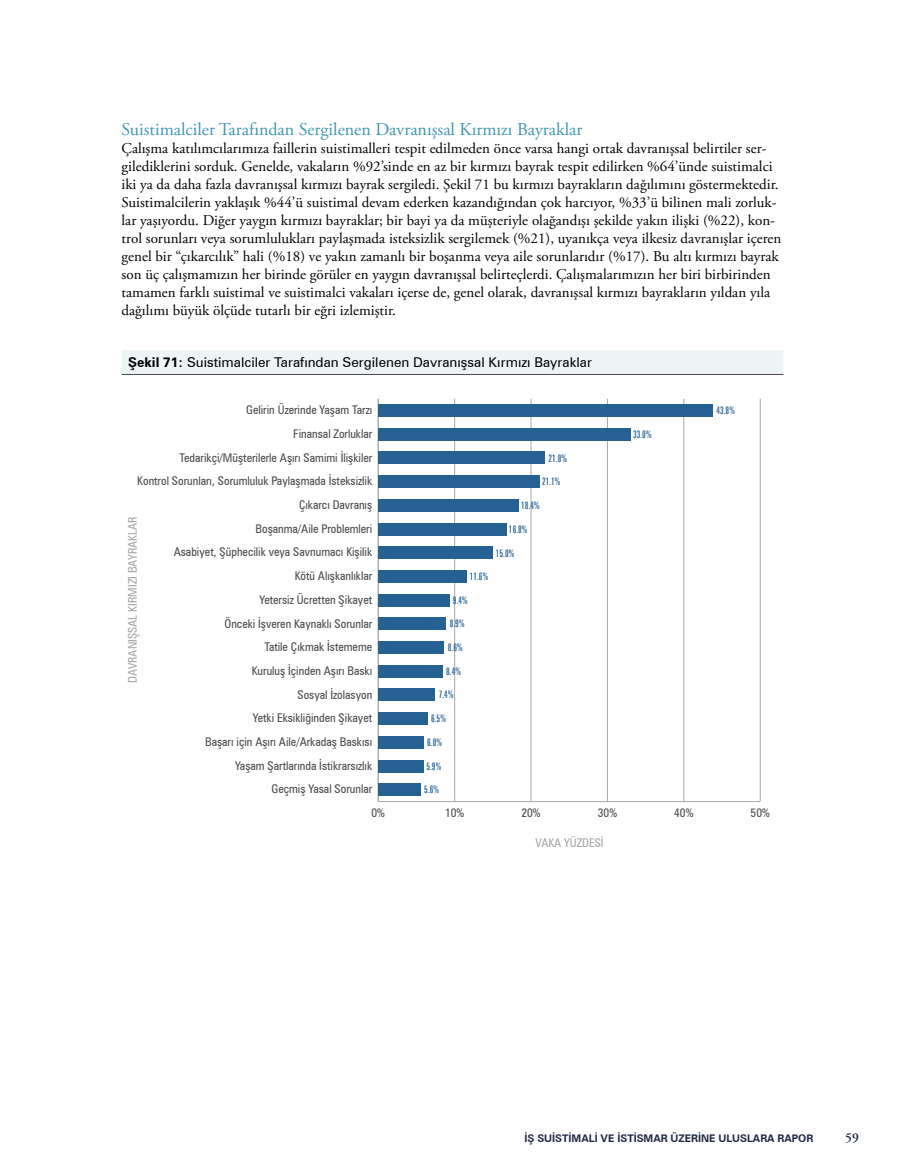
<style>
.page{position:relative;width:905px;height:1175px;background:#fff}
.page>*{position:absolute;margin:0;border:0;box-sizing:border-box;transform-origin:0 0}
.heading_2{font:18px "Adobe Garamond Pro";color:#4296b4}
.body{font:15px/18px "Adobe Garamond Pro";color:#000}
.chart_graph_title{font:13.5px "Zurich BT";color:#000}
.t1{font:600 13.5px "Adobe Garamond Pro";color:#212944}
.t2{font:condensed 12px "Zurich BT";color:#4d4d4f}
.t3{font:condensed 12px "Zurich BT";color:#a5a7aa}
.t4{font:extra-condensed 10.5px "Zurich BT";color:#256193}
.t5{font:700 10.5px "Zurich BT";color:#212944}
.s1{font-weight:700}
</style>
<div class="page">
<div style="left:122px;top:350px;width:661px;height:24px;background:#eef3f6"></div>
<hr style="left:122px;top:374px;width:661px;height:1px;background:#4d4d4f">
<hr style="left:378px;top:801px;width:382px;height:1px;background:#a7a9ac">
<hr style="left:454px;top:398px;width:1px;height:403px;background:#a7a9ac">
<hr style="left:530px;top:398px;width:1px;height:403px;background:#a7a9ac">
<hr style="left:607px;top:398px;width:1px;height:403px;background:#a7a9ac">
<hr style="left:683px;top:398px;width:1px;height:403px;background:#a7a9ac">
<hr style="left:760px;top:398px;width:1px;height:403px;background:#a7a9ac">
<hr style="left:378px;top:398px;width:1px;height:403px;background:#a7a9ac">
<div style="left:378px;top:404px;width:334px;height:12px;background:#256193"></div>
<div style="left:378px;top:428px;width:252px;height:12px;background:#256193"></div>
<div style="left:378px;top:452px;width:166px;height:12px;background:#256193"></div>
<div style="left:378px;top:475px;width:161px;height:13px;background:#256193"></div>
<div style="left:378px;top:499px;width:141px;height:12px;background:#256193"></div>
<div style="left:378px;top:523px;width:128px;height:12px;background:#256193"></div>
<div style="left:378px;top:546px;width:115px;height:13px;background:#256193"></div>
<div style="left:378px;top:570px;width:89px;height:12px;background:#256193"></div>
<div style="left:378px;top:594px;width:72px;height:12px;background:#256193"></div>
<div style="left:378px;top:617px;width:68px;height:13px;background:#256193"></div>
<div style="left:378px;top:641px;width:66px;height:12px;background:#256193"></div>
<div style="left:378px;top:665px;width:64px;height:12px;background:#256193"></div>
<div style="left:378px;top:688px;width:57px;height:13px;background:#256193"></div>
<div style="left:378px;top:712px;width:50px;height:12px;background:#256193"></div>
<div style="left:378px;top:736px;width:46px;height:12px;background:#256193"></div>
<div style="left:378px;top:760px;width:45px;height:12px;background:#256193"></div>
<div style="left:378px;top:783px;width:43px;height:13px;background:#256193"></div>
<p class="heading_2" style="left:122px;top:118px;width:462px">Suistimalciler Tarafından Sergilenen Davranışsal Kırmızı Bayraklar</p>
<p class="body" style="left:122px;top:139px;width:661px">Çalışma katılımcılarımıza faillerin suistimalleri tespit edilmeden önce varsa hangi ortak davranışsal belirtiler ser&shy;gilediklerini sorduk. Genelde, vakaların %92’sinde en az bir kırmızı bayrak tespit edilirken %64’ünde suistimalci iki ya da daha fazla davranışsal kırmızı bayrak sergiledi. Şekil 71 bu kırmızı bayrakların dağılımını göstermektedir.<br>Suistimalcilerin yaklaşık %44’ü suistimal devam ederken kazandığından çok harcıyor, %33’ü bilinen mali zorluk&shy;lar yaşıyordu. Diğer yaygın kırmızı bayraklar; bir bayi ya da müşteriyle olağandışı şekilde yakın ilişki (%22), kon&shy;trol sorunları veya sorumlulukları paylaşmada isteksizlik sergilemek (%21), uyanıkça veya ilkesiz davranışlar içeren genel bir “çıkarcılık” hali (%18) ve yakın zamanlı bir boşanma veya aile sorunlarıdır (%17). Bu altı kırmızı bayrak son üç çalışmamızın her birinde görüler en yaygın davranışsal belirteçlerdi. Çalışmalarımızın her biri birbirinden tamamen farklı suistimal ve suistimalci vakaları içerse de, genel olarak, davranışsal kırmızı bayrakların yıldan yıla dağılımı büyük ölçüde tutarlı bir eğri izlemiştir.</p>
<p class="chart_graph_title" style="left:128px;top:354px;width:465px"><span class="s1">Şekil 71:</span> Suistimalciler Tarafından Sergilenen Davranışsal Kırmızı Bayraklar</p>
<p class="t2" style="left:246px;top:403px;width:127px">Gelirin Üzerinde Yaşam Tarzı</p>
<p class="t2" style="left:293px;top:426px;width:80px">Finansal Zorluklar</p>
<p class="t2" style="left:179px;top:450px;width:194px">Tedarikçi/Müşterilerle Aşırı Samimi İlişkiler</p>
<p class="t2" style="left:137px;top:474px;width:236px">Kontrol Sorunları, Sorumluluk Paylaşmada İsteksizlik</p>
<p class="t3" style="left:125px;top:682px;width:168px;rotate:-90deg">DAVRANIŞSAL KIRMIZI BAYRAKLAR</p>
<p class="t2" style="left:299px;top:497px;width:75px">Çıkarcı Davranış</p>
<p class="t2" style="left:255px;top:521px;width:118px">Boşanma/Aile Problemleri</p>
<p class="t2" style="left:174px;top:545px;width:200px">Asabiyet, Şüphecilik veya Savnumacı Kişilik</p>
<p class="t2" style="left:295px;top:568px;width:79px">Kötü Alışkanlıklar</p>
<p class="t2" style="left:259px;top:592px;width:114px">Yetersiz Ücretten Şikayet</p>
<p class="t2" style="left:224px;top:616px;width:149px">Önceki İşveren Kaynaklı Sorunlar</p>
<p class="t2" style="left:264px;top:639px;width:109px">Tatile Çıkmak İstememe</p>
<p class="t2" style="left:252px;top:663px;width:122px">Kuruluş İçinden Aşırı Baskı</p>
<p class="t2" style="left:297px;top:687px;width:76px">Sosyal İzolasyon</p>
<p class="t2" style="left:253px;top:710px;width:121px">Yetki Eksikliğinden Şikayet</p>
<p class="t2" style="left:205px;top:734px;width:169px">Başarı için Aşırı Aile/Arkadaş Baskısı</p>
<p class="t2" style="left:235px;top:758px;width:139px">Yaşam Şartlarında İstikrarsızlık</p>
<p class="t2" style="left:271px;top:782px;width:102px">Geçmiş Yasal Sorunlar</p>
<p class="t4" style="left:469px;top:570px;width:20px">11.6%</p>
<p class="t4" style="left:453px;top:594px;width:16px">9.4%</p>
<p class="t4" style="left:450px;top:617px;width:16px">8.9%</p>
<p class="t4" style="left:448px;top:641px;width:16px">8.6%</p>
<p class="t4" style="left:446px;top:665px;width:16px">8.4%</p>
<p class="t4" style="left:439px;top:688px;width:16px">7.4%</p>
<p class="t4" style="left:431px;top:712px;width:16px">6.5%</p>
<p class="t4" style="left:427px;top:736px;width:16px">6.0%</p>
<p class="t4" style="left:426px;top:760px;width:16px">5.9%</p>
<p class="t4" style="left:424px;top:783px;width:16px">5.6%</p>
<p class="t4" style="left:548px;top:452px;width:20px">21.8%</p>
<p class="t4" style="left:542px;top:475px;width:20px">21.1%</p>
<p class="t4" style="left:521px;top:499px;width:20px">18.4%</p>
<p class="t4" style="left:509px;top:523px;width:20px">16.8%</p>
<p class="t4" style="left:496px;top:547px;width:20px">15.0%</p>
<p class="t4" style="left:633px;top:428px;width:20px">33.0%</p>
<p class="t4" style="left:716px;top:404px;width:20px">43.8%</p>
<p class="t2" style="left:371px;top:805px;width:15px">0%</p>
<p class="t2" style="left:445px;top:805px;width:21px">10%</p>
<p class="t2" style="left:521px;top:805px;width:21px">20%</p>
<p class="t2" style="left:598px;top:805px;width:21px">30%</p>
<p class="t2" style="left:674px;top:805px;width:21px">40%</p>
<p class="t2" style="left:750px;top:805px;width:21px">50%</p>
<p class="t3" style="left:535px;top:835px;width:70px">VAKA YÜZDESİ</p>
<p class="t5" style="left:524px;top:1132px;width:290px">İŞ SUİSTİMALİ VE İSTİSMAR ÜZERİNE ULUSLARA RAPOR</p>
<p class="t1" style="left:845px;top:1130px;width:15px">59</p>
</div>
